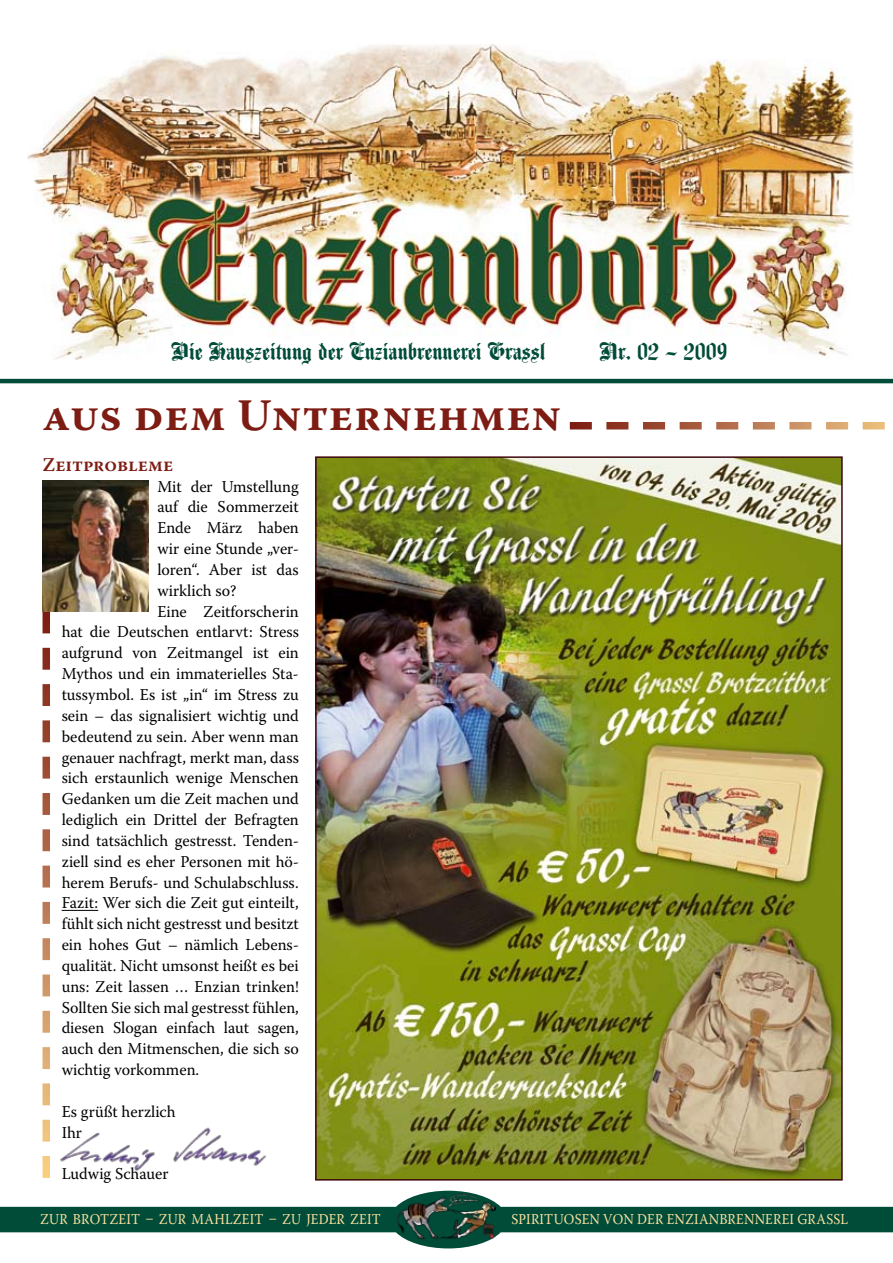
<style>
.page{position:relative;width:893px;height:1263px;background:#fff}
.page>*{position:absolute;margin:0;border:0;box-sizing:border-box;transform-origin:0 0}
.t1{font:700 45px "Warnock Pro";letter-spacing:.02em;color:#7d1c13}
.t2{font:27px "Agincourt Plain";color:#004c38;scale:1.05 1}
.t3{font:600 19.5px "Warnock Pro";color:#7d1c13}
.t4{font:16.5px/20.9px "Warnock Pro";color:#000}
.t5{font:15px "Warnock Pro";letter-spacing:.02em;color:#fde19f;scale:.9 1}
</style>
<div class="page">
<img style="left:28px;top:44px;width:825px;height:316px">
<hr style="left:0;top:379px;width:893px;height:4px;background:#004c38">
<img style="left:60px;top:1127px;width:207px;height:44px">
<svg style="left:43px;top:611px;width:7px;height:567px"></svg>
<svg style="left:0;top:1203px;width:893px;height:45px;fill:#004c38"></svg>
<img style="left:397px;top:1190px;width:99px;height:56px">
<svg style="left:570px;top:422px;width:315px;height:7px"></svg>
<hr style="left:62px;top:910px;width:36px;height:1px;background:#000">
<img style="left:43px;top:480px;width:106px;height:131px">
<img style="left:318px;top:459px;width:522px;height:718px">
<h2 class="t2" style="left:171px;top:335px;width:358px">Die Hauszeitung der Enzianbrennerei Grassl</h2>
<h2 class="t2" style="left:600px;top:335px;width:123px">Nr. 02 – 2009</h2>
<h1 class="t1" style="left:43px;top:388px;width:520px">aus dem Unternehmen</h1>
<p class="t3" style="left:43px;top:453px;width:132px">Zeitprobleme</p>
<p class="t4" style="left:157px;top:475px;width:143px">Mit der Umstellung</p>
<p class="t4" style="left:157px;top:496px;width:143px">auf die Sommerzeit</p>
<p class="t4" style="left:157px;top:517px;width:143px">Ende März haben</p>
<p class="t4" style="left:157px;top:538px;width:143px">wir eine Stunde „ver-</p>
<p class="t4" style="left:157px;top:559px;width:143px">loren“. Aber ist das</p>
<p class="t4" style="left:157px;top:580px;width:81px">wirklich so?</p>
<p class="t4" style="left:157px;top:600px;width:143px">Eine Zeitforscherin</p>
<p class="t4" style="left:62px;top:621px;width:239px">hat die Deutschen entlarvt: Stress</p>
<p class="t4" style="left:62px;top:642px;width:239px">aufgrund von Zeitmangel ist ein</p>
<p class="t4" style="left:62px;top:663px;width:239px">Mythos und ein immaterielles Sta-</p>
<p class="t4" style="left:62px;top:684px;width:239px">tussymbol. Es ist „in“ im Stress zu</p>
<p class="t4" style="left:62px;top:705px;width:239px">sein – das signalisiert wichtig und</p>
<p class="t4" style="left:62px;top:725px;width:239px">bedeutend zu sein. Aber wenn man</p>
<p class="t4" style="left:62px;top:746px;width:239px">genauer nachfragt, merkt man, dass</p>
<p class="t4" style="left:62px;top:767px;width:239px">sich erstaunlich wenige Menschen</p>
<p class="t4" style="left:62px;top:788px;width:239px">Gedanken um die Zeit machen und</p>
<p class="t4" style="left:62px;top:809px;width:239px">lediglich ein Drittel der Befragten</p>
<p class="t4" style="left:62px;top:830px;width:239px">sind tatsächlich gestresst. Tenden-</p>
<p class="t4" style="left:62px;top:851px;width:239px">ziell sind es eher Personen mit hö-</p>
<p class="t4" style="left:62px;top:871px;width:239px">herem Berufs- und Schulabschluss.</p>
<p class="t4" style="left:62px;top:892px;width:239px">Fazit: Wer sich die Zeit gut einteilt,</p>
<p class="t4" style="left:62px;top:913px;width:239px">fühlt sich nicht gestresst und besitzt</p>
<p class="t4" style="left:62px;top:934px;width:239px">ein hohes Gut – nämlich Lebens-</p>
<p class="t4" style="left:62px;top:955px;width:239px">qualität. Nicht umsonst heißt es bei</p>
<p class="t4" style="left:62px;top:976px;width:239px">uns: Zeit lassen … Enzian trinken!</p>
<p class="t4" style="left:62px;top:996px;width:239px">Sollten Sie sich mal gestresst fühlen,</p>
<p class="t4" style="left:62px;top:1017px;width:239px">diesen Slogan einfach laut sagen,</p>
<p class="t4" style="left:62px;top:1038px;width:239px">auch den Mitmenschen, die sich so</p>
<p class="t4" style="left:62px;top:1059px;width:139px">wichtig vorkommen.</p>
<p class="t4" style="left:62px;top:1101px;width:115px">Es grüßt herzlich<br>Ihr</p>
<p class="t4" style="left:62px;top:1163px;width:109px">Ludwig Schauer</p>
<p class="t5" style="left:40px;top:1210px;width:380px">Zur Brotzeit – zur Mahlzeit – zu jeder Zeit</p>
<p class="t5" style="left:511px;top:1210px;width:376px">Spirituosen von der Enzianbrennerei Grassl</p>
</div>
